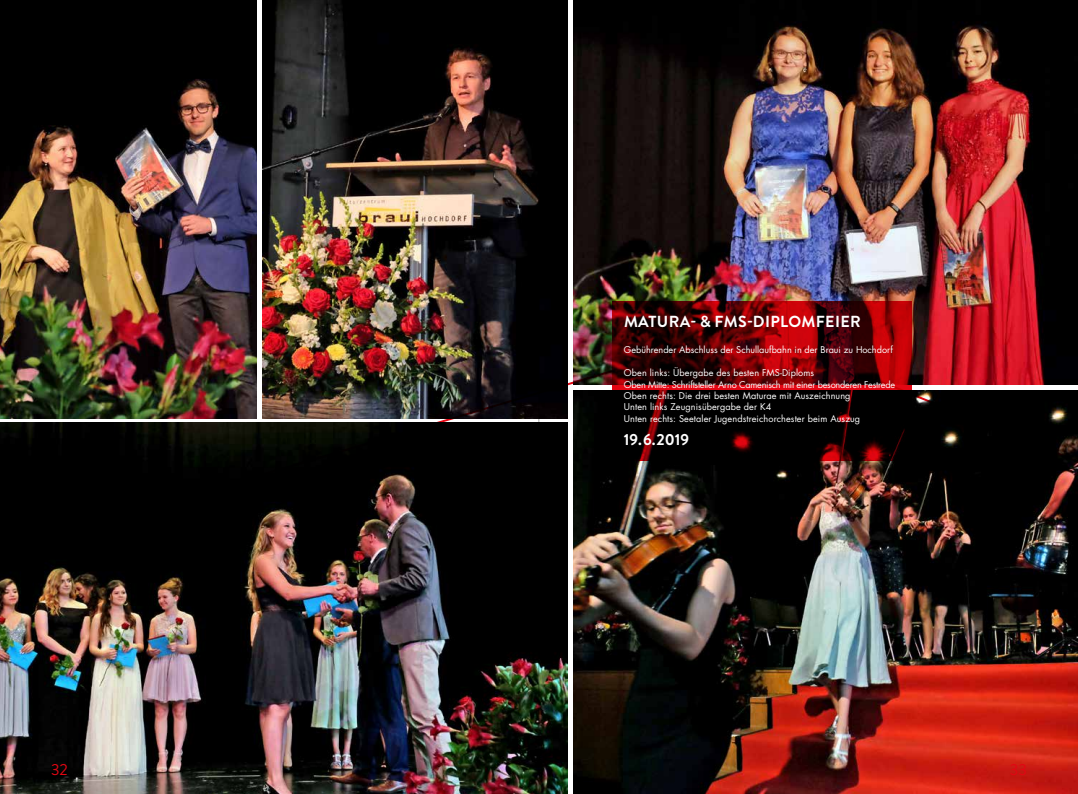
<style>
.page{position:relative;width:1078px;height:794px;background:#fff}
.page>*{position:absolute;margin:0;border:0;box-sizing:border-box;transform-origin:0 0}
.t1{font:700 16px "Brandon Grotesque";letter-spacing:.02em;color:#fff}
.t2{font:16px "Brandon Grotesque";color:#e30613}
.t3{font:9.1px/11.4px "Futura LT";letter-spacing:.01em;color:#fff}
</style>
<div class="page">
<img style="left:262px;top:0;width:305px;height:369px">
<img style="left:0;top:0;width:256px;height:369px">
<img style="left:573px;top:0;width:504px;height:379px">
<img style="left:573px;top:461px;width:504px;height:333px">
<img style="left:0;top:557px;width:567px;height:237px">
<svg style="left:612px;top:301px;width:299px;height:160px;background:#410103"></svg>
<svg style="left:877px;top:379px;width:200px;height:88px;background:#1e1111"></svg>
<img style="left:0;top:369px;width:613px;height:188px">
<hr style="left:538px;top:0;width:1px;height:794px;background:#a8a8a7">
<h1 class="t1" style="left:624px;top:310px;width:238px">MATURA- &amp; FMS-DIPLOMFEIER</h1>
<p class="t3" style="left:623px;top:344px;width:270px">Gebührender Abschluss der Schullaufbahn in der Braui zu Hochdorf</p>
<p class="t3" style="left:623px;top:367px;width:273px">Oben links: Übergabe des besten FMS-Diploms<br>Oben Mitte: Schriftsteller Arno Camenisch mit einer besonderen Festrede Oben rechts: Die drei besten Maturae mit Auszeichnung<br>Unten links Zeugnisübergabe der K4<br>Unten rechts: Seetaler Jugendstreichorchester beim Auszug</p>
<h1 class="t1" style="left:623px;top:428px;width:67px">19.6.2019</h1>
<h1 class="t2" style="left:51px;top:759px;width:18px">32</h1>
<h1 class="t2" style="left:1009px;top:759px;width:19px">33</h1>
</div>
